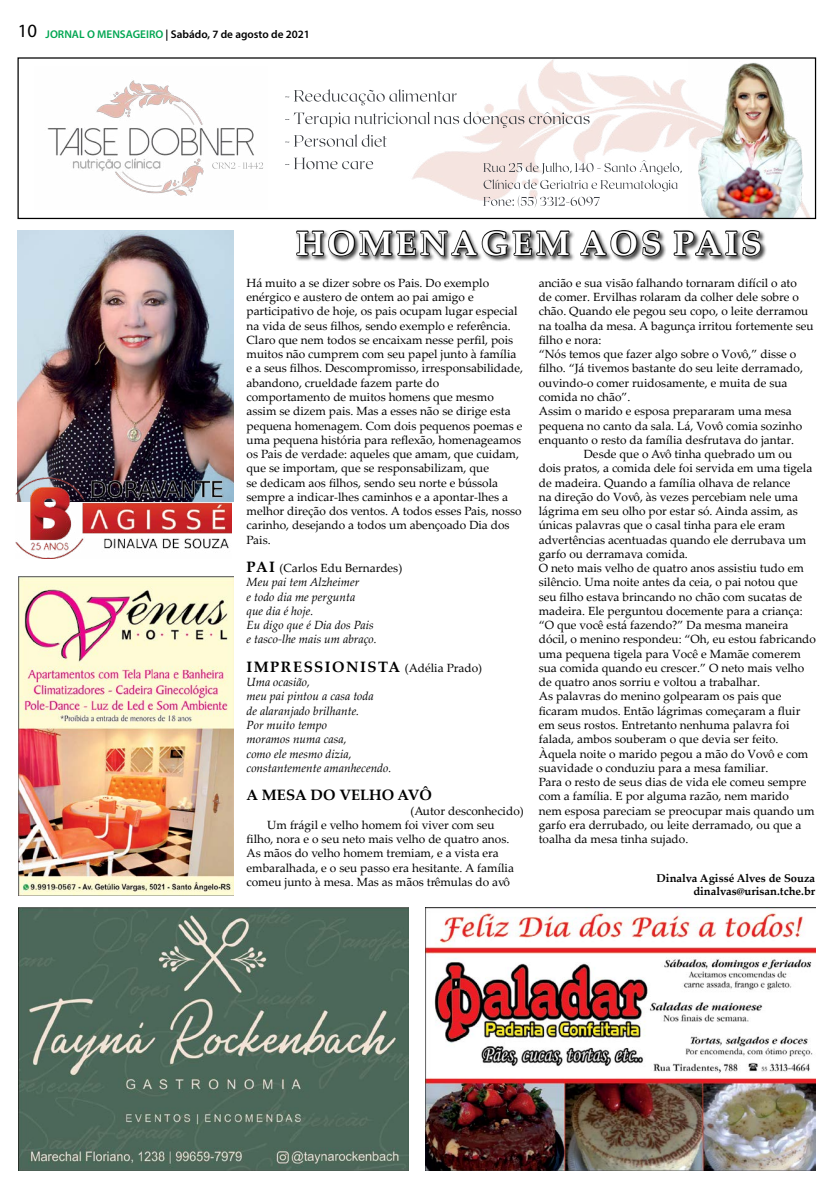
<style>
.page{position:relative;width:833px;height:1188px;background:#fff}
.page>*{position:absolute;margin:0;border:0;box-sizing:border-box;transform-origin:0 0}
.t1{font:700 33.75px "Palatino Linotype";letter-spacing:.1em;color:#fff}
.t2{font:700 15px "Palatino Linotype";letter-spacing:.095em;color:#000}
.t3{font:700 15px "Palatino Linotype";color:#000}
.t4{font:11.88px/14.2px "Palatino Linotype";color:#000}
.t5{font:italic 11.88px/14.2px "Palatino Linotype";color:#000}
.t6{font:700 11.25px/12.5px "Palatino Linotype";color:#000;text-align:right}
.t7{font:600 11.25px "Myriad Pro";color:#000}
.s1{font-weight:400;font-size:18.75px}
.s2{color:#00a651}
.s3{font-weight:700;font-style:normal;font-size:15px}
.s4{font-style:normal}
.s5{font-weight:400;font-size:11.88px}
</style>
<div class="page">
<img style="left:18px;top:230px;width:215px;height:271px">
<img style="left:16px;top:477px;width:215px;height:81px">
<img style="left:430px;top:59px;width:258px;height:99px">
<img style="left:47px;top:80px;width:207px;height:116px">
<svg style="left:285px;top:89px;width:172px;height:16px"></svg>
<svg style="left:285px;top:112px;width:304px;height:16px"></svg>
<svg style="left:285px;top:134px;width:102px;height:13px"></svg>
<img style="left:688px;top:63px;width:122px;height:154px">
<svg style="left:212px;top:162px;width:51px;height:7px"></svg>
<div style="left:17px;top:57px;width:799px;height:162px;border:1px solid #000"></div>
<img style="left:425px;top:907px;width:390px;height:262px">
<img style="left:18px;top:576px;width:216px;height:319px">
<img style="left:18px;top:907px;width:390px;height:262px">
<div style="left:295px;top:229px;width:471px;height:33px;background:#000;opacity:.75"></div>
<svg style="left:285px;top:158px;width:477px;height:100px"></svg>
<p class="t7" style="left:18px;top:27px;width:294px"><span class="s1">10</span> <span class="s2">JORNAL O MENSAGEIRO</span> | Sabádo, 7 de agosto de 2021</p>
<h1 class="t1" style="left:296px;top:219px;width:467px">HOMENAGEM AOS PAIS</h1>
<p class="t4" style="left:246px;top:275px;width:278px">Há muito a se dizer sobre os Pais. Do exemplo enérgico e austero de ontem ao pai amigo e participativo de hoje, os pais ocupam lugar especial na vida de seus filhos, sendo exemplo e referência.<br>Claro que nem todos se encaixam nesse perfil, pois muitos não cumprem com seu papel junto à família e a seus filhos. Descompromisso, irresponsabilidade, abandono, crueldade fazem parte do comportamento de muitos homens que mesmo assim se dizem pais. Mas a esses não se dirige esta pequena homenagem. Com dois pequenos poemas e uma pequena história para reflexão, homenageamos os Pais de verdade: aqueles que amam, que cuidam, que se importam, que se responsabilizam, que<br>se dedicam aos filhos, sendo seu norte e bússola sempre a indicar-lhes caminhos e a apontar-lhes a melhor direção dos ventos. A todos esses Pais, nosso carinho, desejando a todos um abençoado Dia dos Pais.</p>
<p class="t5" style="left:246px;top:560px;width:157px"><span class="s3">PAI</span> <span class="s4">(Carlos Edu Bernardes)<br></span>Meu pai tem Alzheimer<br>e todo dia me pergunta<br>que dia é hoje.<br>Eu digo que é Dia dos Pais<br>e tasco-lhe mais um abraço.</p>
<p class="t2" style="left:246px;top:656px;width:237px">IMPRESSIONISTA <span class="s5">(Adélia Prado)</span></p>
<p class="t5" style="left:246px;top:674px;width:146px">Uma ocasião,<br>meu pai pintou a casa toda<br>de alaranjado brilhante.<br>Por muito tempo<br>moramos numa casa,<br>como ele mesmo dizia, constantemente amanhecendo.</p>
<p class="t3" style="left:246px;top:784px;width:187px">A MESA DO VELHO AVÔ</p>
<p class="t4" style="left:410px;top:802px;width:115px">(Autor desconhecido)</p>
<p class="t4" style="left:267px;top:817px;width:229px">Um frágil e velho homem foi viver com seu</p>
<p class="t4" style="left:246px;top:831px;width:264px">filho, nora e o seu neto mais velho de quatro anos.</p>
<p class="t4" style="left:246px;top:845px;width:254px">As mãos do velho homem tremiam, e a vista era</p>
<p class="t4" style="left:246px;top:859px;width:269px">embaralhada, e o seu passo era hesitante. A família</p>
<p class="t4" style="left:246px;top:874px;width:265px">comeu junto à mesa. Mas as mãos trêmulas do avô</p>
<p class="t4" style="left:539px;top:275px;width:260px">ancião e sua visão falhando tornaram difícil o ato</p>
<p class="t4" style="left:539px;top:289px;width:262px">de comer. Ervilhas rolaram da colher dele sobre o</p>
<p class="t4" style="left:539px;top:304px;width:271px">chão. Quando ele pegou seu copo, o leite derramou</p>
<p class="t4" style="left:539px;top:318px;width:276px">na toalha da mesa. A bagunça irritou fortemente seu</p>
<p class="t4" style="left:539px;top:332px;width:64px">filho e nora:</p>
<p class="t4" style="left:539px;top:346px;width:259px">“Nós temos que fazer algo sobre o Vovô,” disse o</p>
<p class="t4" style="left:539px;top:361px;width:266px">filho. “Já tivemos bastante do seu leite derramado,</p>
<p class="t4" style="left:539px;top:375px;width:250px">ouvindo-o comer ruidosamente, e muita de sua</p>
<p class="t4" style="left:539px;top:389px;width:93px">comida no chão”.</p>
<p class="t4" style="left:539px;top:403px;width:254px">Assim o marido e esposa prepararam uma mesa</p>
<p class="t4" style="left:539px;top:418px;width:265px">pequena no canto da sala. Lá, Vovô comia sozinho</p>
<p class="t4" style="left:539px;top:432px;width:257px">enquanto o resto da família desfrutava do jantar.</p>
<p class="t4" style="left:584px;top:446px;width:210px">Desde que o Avô tinha quebrado um ou</p>
<p class="t4" style="left:539px;top:460px;width:275px">dois pratos, a comida dele foi servida em uma tigela</p>
<p class="t4" style="left:539px;top:475px;width:253px">de madeira. Quando a família olhava de relance</p>
<p class="t4" style="left:539px;top:489px;width:261px">na direção do Vovô, às vezes percebiam nele uma</p>
<p class="t4" style="left:539px;top:503px;width:260px">lágrima em seu olho por estar só. Ainda assim, as</p>
<p class="t4" style="left:539px;top:517px;width:248px">únicas palavras que o casal tinha para ele eram</p>
<p class="t4" style="left:539px;top:532px;width:269px">advertências acentuadas quando ele derrubava um</p>
<p class="t4" style="left:539px;top:546px;width:151px">garfo ou derramava comida.</p>
<p class="t4" style="left:539px;top:560px;width:267px">O neto mais velho de quatro anos assistiu tudo em</p>
<p class="t4" style="left:539px;top:574px;width:260px">silêncio. Uma noite antes da ceia, o pai notou que</p>
<p class="t4" style="left:539px;top:589px;width:265px">seu filho estava brincando no chão com sucatas de</p>
<p class="t4" style="left:539px;top:603px;width:265px">madeira. Ele perguntou docemente para a criança:</p>
<p class="t4" style="left:539px;top:617px;width:251px">“O que você está fazendo?” Da mesma maneira</p>
<p class="t4" style="left:539px;top:631px;width:279px">dócil, o menino respondeu: “Oh, eu estou fabricando</p>
<p class="t4" style="left:539px;top:646px;width:264px">uma pequena tigela para Você e Mamãe comerem</p>
<p class="t4" style="left:539px;top:660px;width:267px">sua comida quando eu crescer.” O neto mais velho</p>
<p class="t4" style="left:539px;top:674px;width:223px">de quatro anos sorriu e voltou a trabalhar.</p>
<p class="t4" style="left:539px;top:688px;width:244px">As palavras do menino golpearam os pais que</p>
<p class="t4" style="left:539px;top:703px;width:263px">ficaram mudos. Então lágrimas começaram a fluir</p>
<p class="t4" style="left:539px;top:717px;width:252px">em seus rostos. Entretanto nenhuma palavra foi</p>
<p class="t4" style="left:539px;top:731px;width:241px">falada, ambos souberam o que devia ser feito.</p>
<p class="t4" style="left:539px;top:745px;width:271px">Àquela noite o marido pegou a mão do Vovô e com</p>
<p class="t4" style="left:539px;top:760px;width:231px">suavidade o conduziu para a mesa familiar.</p>
<p class="t4" style="left:539px;top:774px;width:269px">Para o resto de seus dias de vida ele comeu sempre</p>
<p class="t4" style="left:539px;top:788px;width:252px">com a família. E por alguma razão, nem marido</p>
<p class="t4" style="left:539px;top:802px;width:277px">nem esposa pareciam se preocupar mais quando um</p>
<p class="t4" style="left:539px;top:817px;width:264px">garfo era derrubado, ou leite derramado, ou que a</p>
<p class="t4" style="left:539px;top:831px;width:151px">toalha da mesa tinha sujado.</p>
<p class="t6" style="left:656px;top:871px;width:160px">Dinalva Agissé Alves de Souza dinalvas@urisan.tche.br</p>
</div>
